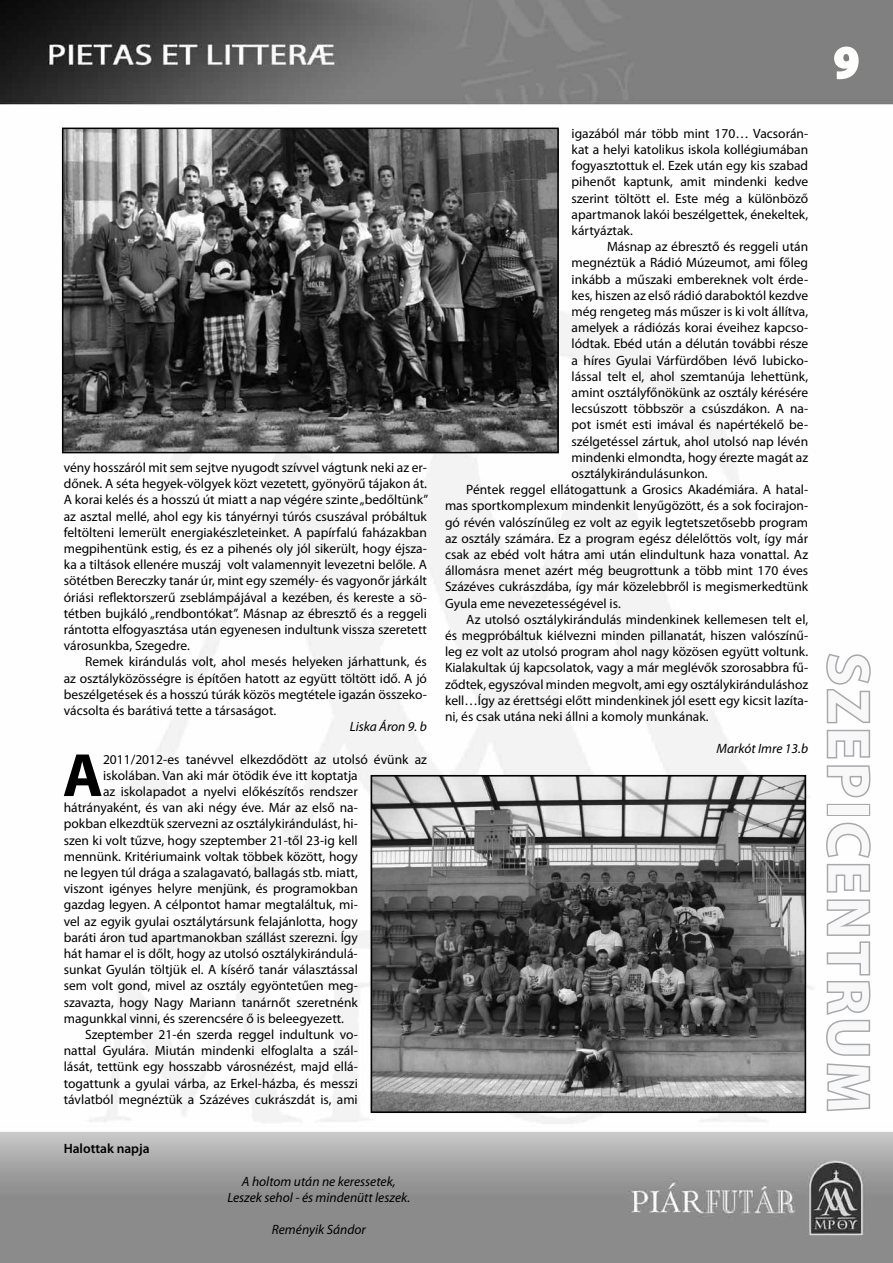
<style>
.page{position:relative;width:893px;height:1263px;background:#fff}
.page>*{position:absolute;margin:0;border:0;box-sizing:border-box;transform-origin:0 0}
.t1{font:700 61.5px "Myriad Pro";color:#000}
.t2{font:700 60px "Myriad Pro";letter-spacing:.06em;color:#f8f8f9}
.t3{font:700 45px "Myriad Pro";color:#fff}
.t4{font:13.5px/16.2px "Myriad Pro";color:#000;text-align:justify}
.t5{font:italic 13.5px/16.2px "Myriad Pro";color:#000;text-align:center}
.t6{font:600 13.5px "Myriad Pro";color:#000}
</style>
<div class="page">
<img style="left:0;top:0;width:893px;height:1263px">
<svg style="left:833px;top:45px;width:27px;height:35px"></svg>
<svg style="left:825px;top:651px;width:47px;height:148px"></svg>
<div style="left:827px;top:804px;width:43px;height:12px;border:3px solid #a7a9ac"></div>
<svg style="left:824px;top:821px;width:49px;height:292px"></svg>
<img style="left:65px;top:131px;width:491px;height:319px">
<div style="left:62px;top:128px;width:497px;height:325px;border:2px solid #000"></div>
<img style="left:374px;top:778px;width:429px;height:332px">
<div style="left:371px;top:775px;width:435px;height:338px;border:2px solid #000"></div>
<h3 class="t3" style="left:834px;top:33px;width:26px">9</h3>
<p class="t4" style="left:64px;top:459px;width:366px">vény hosszáról mit sem sejtve nyugodt szívvel vágtunk neki az er&shy;dőnek. A séta hegyek-völgyek közt vezetett, gyönyörű tájakon át.<br>A korai kelés és a hosszú út miatt a nap végére szinte „bedőltünk” az asztal mellé, ahol egy kis tányérnyi túrós csuszával próbáltuk feltölteni lemerült energiakészleteinket. A papírfalú faházakban megpihentünk estig, és ez a pihenés oly jól sikerült, hogy éjsza&shy;ka a tiltások ellenére muszáj volt valamennyit levezetni belőle. A sötétben Bereczky tanár úr, mint egy személy- és vagyonőr járkált óriási reflektorszerű zseblámpájával a kezében, és kereste a sö&shy;tétben bujkáló „rendbontókat”. Másnap az ébresztő és a reggeli rántotta elfogyasztása után egyenesen indultunk vissza szeretett városunkba, Szegedre.</p>
<p class="t4" style="left:64px;top:653px;width:365px;text-indent:21px">Remek kirándulás volt, ahol mesés helyeken járhattunk, és az osztályközösségre is építően hatott az együtt töltött idő. A jó beszélgetések és a hosszú túrák közös megtétele igazán összeko&shy;vácsolta és barátivá tette a társaságot.</p>
<p class="t5" style="left:350px;top:718px;width:79px">Liska Áron 9. b</p>
<h1 class="t1" style="left:63px;top:735px;width:42px">A</h1>
<p class="t4" style="left:103px;top:751px;width:325px">2011/2012-es tanévvel elkezdődött az utolsó évünk az</p>
<p class="t4" style="left:103px;top:767px;width:256px">iskolában. Van aki már ötödik éve itt koptatja</p>
<p class="t4" style="left:103px;top:783px;width:256px">az iskolapadot a nyelvi előkészítős rendszer</p>
<p class="t4" style="left:64px;top:799px;width:296px">hátrányaként, és van aki négy éve. Már az első na-</p>
<p class="t4" style="left:64px;top:815px;width:296px">pokban elkezdtük szervezni az osztálykirándulást, hi-</p>
<p class="t4" style="left:64px;top:832px;width:296px">szen ki volt tűzve, hogy szeptember 21-től 23-ig kell</p>
<p class="t4" style="left:64px;top:848px;width:296px">mennünk. Kritériumaink voltak többek között, hogy</p>
<p class="t4" style="left:64px;top:864px;width:295px">ne legyen túl drága a szalagavató, ballagás stb. miatt,</p>
<p class="t4" style="left:64px;top:880px;width:296px">viszont igényes helyre menjünk, és programokban</p>
<p class="t4" style="left:64px;top:896px;width:296px">gazdag legyen. A célpontot hamar megtaláltuk, mi-</p>
<p class="t4" style="left:64px;top:913px;width:296px">vel az egyik gyulai osztálytársunk felajánlotta, hogy</p>
<p class="t4" style="left:64px;top:929px;width:296px">baráti áron tud apartmanokban szállást szerezni. Így</p>
<p class="t4" style="left:64px;top:945px;width:295px">hát hamar el is dőlt, hogy az utolsó osztálykirándulá-</p>
<p class="t4" style="left:64px;top:961px;width:296px">sunkat Gyulán töltjük el. A kísérő tanár választással</p>
<p class="t4" style="left:64px;top:977px;width:296px">sem volt gond, mivel az osztály egyöntetűen meg-</p>
<p class="t4" style="left:64px;top:994px;width:296px">szavazta, hogy Nagy Mariann tanárnőt szeretnénk</p>
<p class="t4" style="left:64px;top:1010px;width:282px">magunkkal vinni, és szerencsére ő is beleegyezett.</p>
<p class="t4" style="left:85px;top:1026px;width:274px">Szeptember 21-én szerda reggel indultunk vo-</p>
<p class="t4" style="left:64px;top:1042px;width:296px">nattal Gyulára. Miután mindenki elfoglalta a szál-</p>
<p class="t4" style="left:64px;top:1058px;width:296px">lását, tettünk egy hosszabb városnézést, majd ellá-</p>
<p class="t4" style="left:64px;top:1075px;width:296px">togattunk a gyulai várba, az Erkel-házba, és messzi</p>
<p class="t4" style="left:64px;top:1091px;width:296px">távlatból megnéztük a Százéves cukrászdát is, ami</p>
<p class="t6" style="left:64px;top:1140px;width:87px">Halottak napja</p>
<p class="t5" style="left:227px;top:1173px;width:184px">A holtom után ne keressetek,<br>Leszek sehol - és mindenütt leszek.</p>
<p class="t5" style="left:272px;top:1221px;width:96px">Reményik Sándor</p>
<p class="t4" style="left:572px;top:125px;width:238px">igazából már több mint 170… Vacsorán&shy;kat a helyi katolikus iskola kollégiumában fogyasztottuk el. Ezek után egy kis szabad pihenőt kaptunk, amit mindenki kedve szerint töltött el. Este még a különböző apartmanok lakói beszélgettek, énekeltek, kártyáztak.</p>
<p class="t4" style="left:607px;top:238px;width:203px">Másnap az ébresztő és reggeli után</p>
<p class="t4" style="left:572px;top:254px;width:238px">megnéztük a Rádió Múzeumot, ami főleg</p>
<p class="t4" style="left:572px;top:271px;width:238px">inkább a műszaki embereknek volt érde-</p>
<p class="t4" style="left:572px;top:287px;width:238px">kes, hiszen az első rádió daraboktól kezdve</p>
<p class="t4" style="left:572px;top:303px;width:238px">még rengeteg más műszer is ki volt állítva,</p>
<p class="t4" style="left:572px;top:319px;width:238px">amelyek a rádiózás korai éveihez kapcso-</p>
<p class="t4" style="left:572px;top:335px;width:238px">lódtak. Ebéd után a délután további része</p>
<p class="t4" style="left:572px;top:352px;width:238px">a híres Gyulai Várfürdőben lévő lubicko-</p>
<p class="t4" style="left:572px;top:368px;width:238px">lással telt el, ahol szemtanúja lehettünk,</p>
<p class="t4" style="left:572px;top:384px;width:238px">amint osztályfőnökünk az osztály kérésére</p>
<p class="t4" style="left:572px;top:400px;width:238px">lecsúszott többször a csúszdákon. A na-</p>
<p class="t4" style="left:572px;top:416px;width:238px">pot ismét esti imával és napértékelő be-</p>
<p class="t4" style="left:572px;top:433px;width:238px">szélgetéssel zártuk, ahol utolsó nap lévén</p>
<p class="t4" style="left:572px;top:449px;width:238px">mindenki elmondta, hogy érezte magát az</p>
<p class="t4" style="left:572px;top:465px;width:138px">osztálykirándulásunkon.</p>
<p class="t4" style="left:466px;top:481px;width:343px">Péntek reggel ellátogattunk a Grosics Akadémiára. A hatal-</p>
<p class="t4" style="left:445px;top:497px;width:365px">mas sportkomplexum mindenkit lenyűgözött, és a sok focirajon-</p>
<p class="t4" style="left:445px;top:514px;width:365px">gó révén valószínűleg ez volt az egyik legtetszetősebb program</p>
<p class="t4" style="left:445px;top:530px;width:365px">az osztály számára. Ez a program egész délelőttös volt, így már</p>
<p class="t4" style="left:445px;top:546px;width:365px">csak az ebéd volt hátra ami után elindultunk haza vonattal. Az</p>
<p class="t4" style="left:445px;top:562px;width:365px">állomásra menet azért még beugrottunk a több mint 170 éves</p>
<p class="t4" style="left:445px;top:578px;width:365px">Százéves cukrászdába, így már közelebbről is megismerkedtünk</p>
<p class="t4" style="left:445px;top:595px;width:177px">Gyula eme nevezetességével is.</p>
<p class="t4" style="left:466px;top:611px;width:343px">Az utolsó osztálykirándulás mindenkinek kellemesen telt el,</p>
<p class="t4" style="left:445px;top:627px;width:365px">és megpróbáltuk kiélvezni minden pillanatát, hiszen valószínű-</p>
<p class="t4" style="left:445px;top:643px;width:365px">leg ez volt az utolsó program ahol nagy közösen együtt voltunk.</p>
<p class="t4" style="left:445px;top:659px;width:365px">Kialakultak új kapcsolatok, vagy a már meglévők szorosabbra fű-</p>
<p class="t4" style="left:445px;top:676px;width:365px">ződtek, egyszóval minden megvolt, ami egy osztálykiránduláshoz</p>
<p class="t4" style="left:445px;top:692px;width:365px">kell…Így az érettségi előtt mindenkinek jól esett egy kicsit lazíta-</p>
<p class="t4" style="left:445px;top:708px;width:265px">ni, és csak utána neki állni a komoly munkának.</p>
<p class="t5" style="left:717px;top:740px;width:93px">Markót Imre 13.b</p>
<h2 class="t2" style="left:887px;top:653px;width:461px;rotate:90deg">szepicentrum</h2>
</div>
